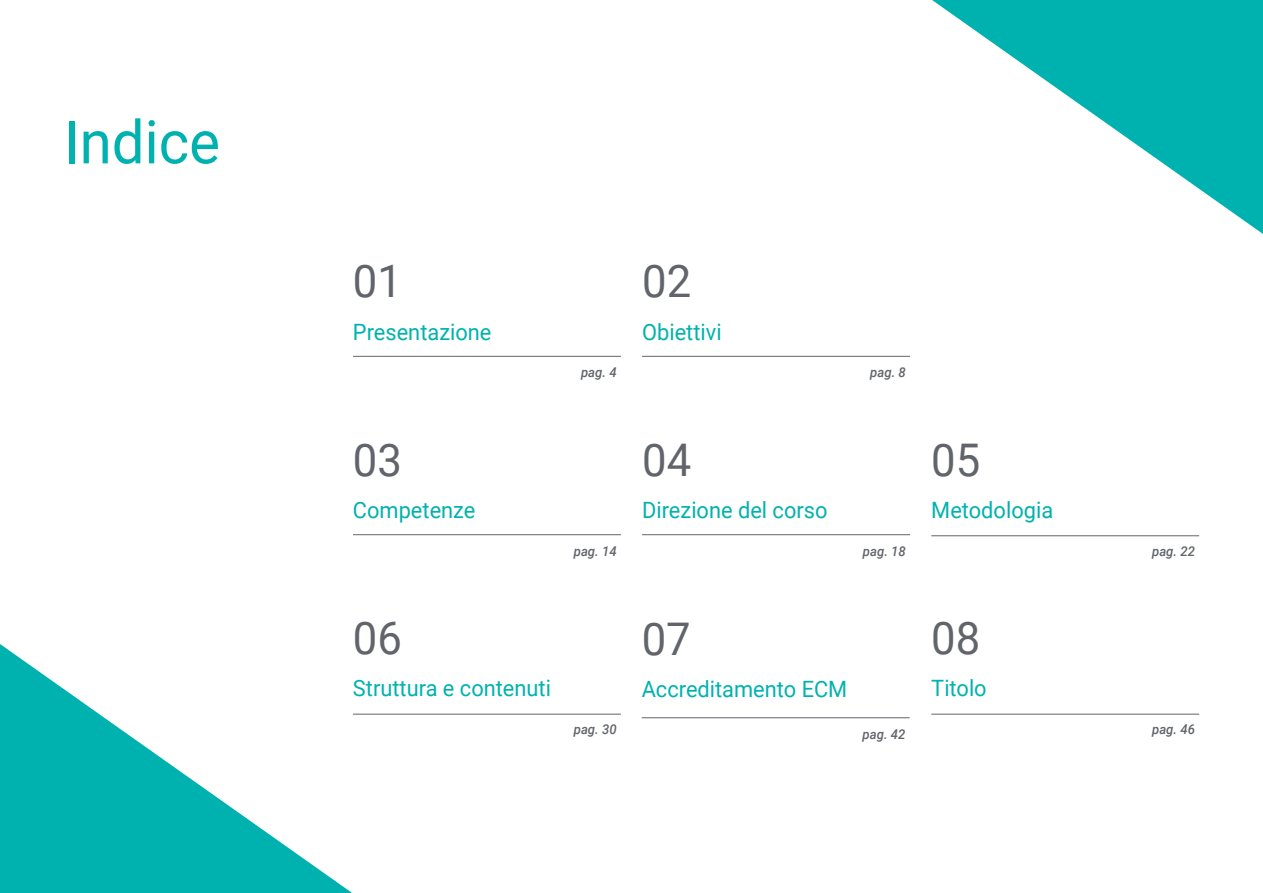
<style>
.page{position:relative;width:1263px;height:893px;background:#fff}
.page>*{position:absolute;margin:0;border:0;box-sizing:border-box;transform-origin:0 0}
.t1{font:60px "Roboto";color:#00b2af}
.t2{font:45px "Roboto";color:#61646a}
.t3{font:22.5px "Roboto";color:#00b2af}
.t4{font:italic 500 13.5px "Roboto";color:#61646a}
</style>
<div class="page">
<hr style="left:353px;top:356px;width:268px;height:1px;background:#61646a">
<hr style="left:353px;top:714px;width:268px;height:1px;background:#61646a">
<hr style="left:642px;top:356px;width:268px;height:1px;background:#61646a">
<hr style="left:931px;top:535px;width:268px;height:1px;background:#61646a">
<hr style="left:353px;top:534px;width:268px;height:1px;background:#61646a">
<hr style="left:931px;top:714px;width:268px;height:1px;background:#61646a">
<hr style="left:642px;top:534px;width:268px;height:1px;background:#61646a">
<svg style="left:0;top:644px;width:352px;height:249px"></svg>
<svg style="left:932px;top:0;width:331px;height:234px"></svg>
<hr style="left:642px;top:717px;width:268px;height:1px;background:#61646a">
<h1 class="t1" style="left:64px;top:100px;width:158px">Indice</h1>
<h2 class="t2" style="left:353px;top:250px;width:51px">01</h2>
<h2 class="t2" style="left:642px;top:250px;width:51px">02</h2>
<p class="t3" style="left:353px;top:316px;width:140px">Presentazione</p>
<p class="t4" style="left:581px;top:363px;width:37px">pag. 4</p>
<p class="t3" style="left:642px;top:316px;width:81px">Obiettivi</p>
<p class="t4" style="left:870px;top:363px;width:37px">pag. 8</p>
<h2 class="t2" style="left:353px;top:428px;width:51px">03</h2>
<h2 class="t2" style="left:931px;top:428px;width:51px">05</h2>
<h2 class="t2" style="left:642px;top:428px;width:51px">04</h2>
<p class="t3" style="left:353px;top:494px;width:124px">Competenze</p>
<p class="t3" style="left:931px;top:494px;width:123px">Metodologia</p>
<p class="t3" style="left:642px;top:494px;width:187px">Direzione del corso</p>
<p class="t4" style="left:863px;top:542px;width:44px">pag. 18</p>
<p class="t4" style="left:574px;top:542px;width:44px">pag. 14</p>
<p class="t4" style="left:1152px;top:542px;width:44px">pag. 22</p>
<h2 class="t2" style="left:353px;top:607px;width:51px">06</h2>
<p class="t3" style="left:353px;top:673px;width:200px">Struttura e contenuti</p>
<p class="t4" style="left:574px;top:720px;width:44px">pag. 30</p>
<h2 class="t2" style="left:642px;top:607px;width:51px">07</h2>
<p class="t3" style="left:642px;top:673px;width:207px">Accreditamento ECM</p>
<p class="t4" style="left:862px;top:725px;width:44px">pag. 42</p>
<h2 class="t2" style="left:931px;top:607px;width:51px">08</h2>
<p class="t3" style="left:931px;top:672px;width:57px">Titolo</p>
<p class="t4" style="left:1152px;top:720px;width:44px">pag. 46</p>
</div>
